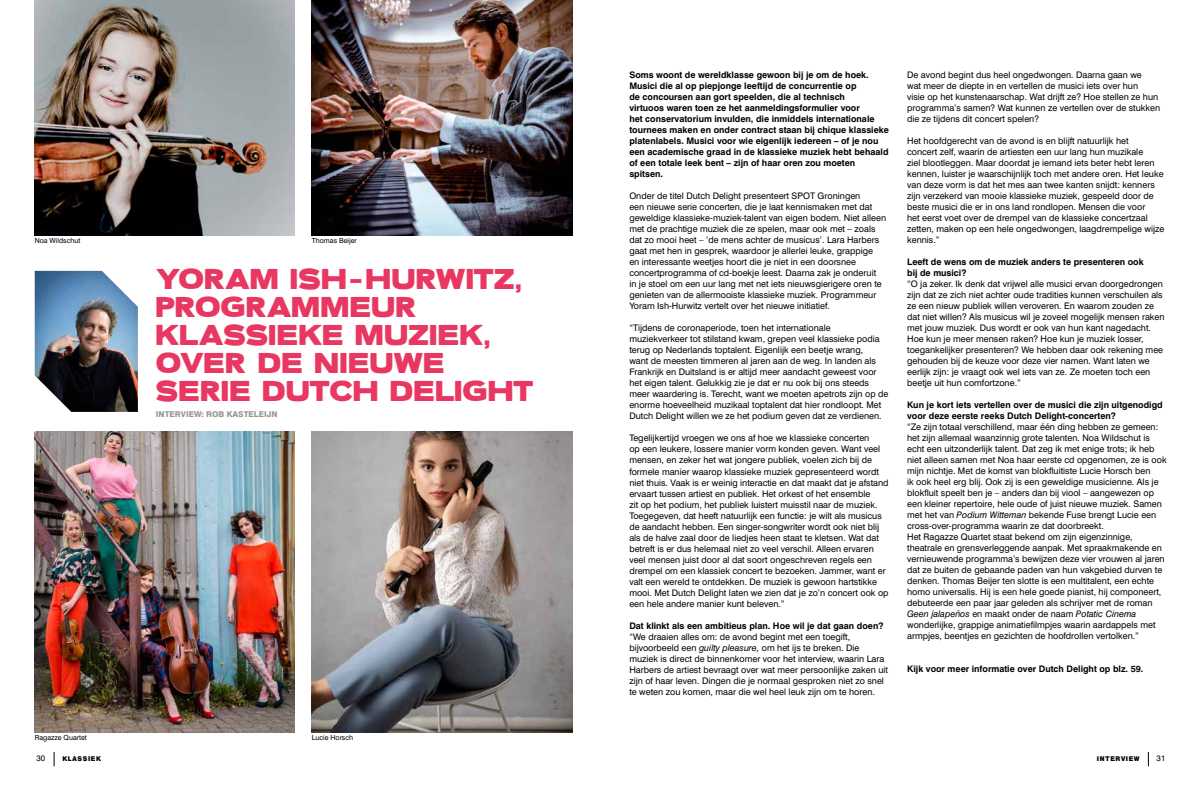
<style>
.page{position:relative;width:1202px;height:789px;background:#fff}
.page>*{position:absolute;margin:0;border:0;box-sizing:border-box;transform-origin:0 0}
.t1{font:40px "Eighties";color:#e83761}
.t2{font:9px/11px "Swiss 721 BT";color:#000}
.t3{font:700 9px/11px "Swiss 721 BT";color:#000}
.t4{font:800 8px "Swiss 721 BT";color:#9a9594}
.t5{font:8px "Swiss 721 BT";color:#000}
.t6{font:7px "Swiss 721 BT";color:#000}
.t7{font:6px "Swiss 721 BT Black No 2";letter-spacing:.1em;color:#000}
.s1{font-style:italic}
</style>
<div class="page">
<svg style="left:54px;top:752px;width:1px;height:13px"></svg>
<svg style="left:1148px;top:752px;width:1px;height:13px"></svg>
<img style="left:312px;top:0;width:261px;height:235px">
<img style="left:34px;top:0;width:261px;height:235px">
<img style="left:35px;top:431px;width:260px;height:300px">
<img style="left:312px;top:431px;width:261px;height:300px">
<img style="left:35px;top:271px;width:103px;height:140px">
<p class="t6" style="left:35px;top:236px;width:47px">Noa Wildschut</p>
<p class="t6" style="left:312px;top:236px;width:47px">Thomas Beijer</p>
<h1 class="t1" style="left:156px;top:259px;width:367px">Yoram Ish-Hurwitz,</h1>
<h1 class="t1" style="left:156px;top:287px;width:262px">programmeur</h1>
<h1 class="t1" style="left:156px;top:315px;width:336px">klassieke muziek,</h1>
<h1 class="t1" style="left:156px;top:343px;width:290px">over de nieuwe</h1>
<h1 class="t1" style="left:156px;top:371px;width:379px">serie Dutch Delight</h1>
<p class="t4" style="left:156px;top:409px;width:123px">INTERVIEW: ROB KASTELEIJN</p>
<p class="t6" style="left:35px;top:732px;width:54px">Ragazze Quartet</p>
<p class="t6" style="left:312px;top:732px;width:43px">Lucie Horsch</p>
<p class="t3" style="left:629px;top:69px;width:261px">Soms woont de wereldklasse gewoon bij je om de hoek.<br>Musici die al op piepjonge leeftijd de concurrentie op<br>de concoursen aan gort speelden, die al technisch<br>virtuoos waren toen ze het aanmeldingsformulier voor<br>het conservatorium invulden, die inmiddels internationale tournees maken en onder contract staan bij chique klassieke platenlabels. Musici voor wie eigenlijk iedereen – of je nou een academische graad in de klassieke muziek hebt behaald of een totale leek bent – zijn of haar oren zou moeten spitsen.</p>
<p class="t2" style="left:629px;top:190px;width:258px">Onder de titel Dutch Delight presenteert SPOT Groningen<br>een nieuwe serie concerten, die je laat kennismaken met dat geweldige klassieke-muziek-talent van eigen bodem. Niet alleen met de prachtige muziek die ze spelen, maar ook met – zoals dat zo mooi heet – ‘de mens achter de musicus’. Lara Harbers gaat met hen in gesprek, waardoor je allerlei leuke, grappige<br>en interessante weetjes hoort die je niet in een doorsnee concertprogramma of cd-boekje leest. Daarna zak je onderuit<br>in je stoel om een uur lang met net iets nieuwsgierigere oren te genieten van de allermooiste klassieke muziek. Programmeur Yoram Ish-Hurwitz vertelt over het nieuwe initiatief.</p>
<p class="t2" style="left:629px;top:322px;width:261px">“Tijdens de coronaperiode, toen het internationale muziekverkeer tot stilstand kwam, grepen veel klassieke podia terug op Nederlands toptalent. Eigenlijk een beetje wrang,<br>want de meesten timmeren al jaren aan de weg. In landen als Frankrijk en Duitsland is er altijd meer aandacht geweest voor het eigen talent. Gelukkig zie je dat er nu ook bij ons steeds meer waardering is. Terecht, want we moeten apetrots zijn op de enorme hoeveelheid muzikaal toptalent dat hier rondloopt. Met Dutch Delight willen we ze het podium geven dat ze verdienen.</p>
<p class="t2" style="left:629px;top:432px;width:261px">Tegelijkertijd vroegen we ons af hoe we klassieke concerten<br>op een leukere, lossere manier vorm konden geven. Want veel mensen, en zeker het wat jongere publiek, voelen zich bij de formele manier waarop klassieke muziek gepresenteerd wordt niet thuis. Vaak is er weinig interactie en dat maakt dat je afstand ervaart tussen artiest en publiek. Het orkest of het ensemble<br>zit op het podium, het publiek luistert muisstil naar de muziek.<br>Toegegeven, dat heeft natuurlijk een functie: je wilt als musicus de aandacht hebben. Een singer-songwriter wordt ook niet blij als de halve zaal door de liedjes heen staat te kletsen. Wat dat betreft is er dus helemaal niet zo veel verschil. Alleen ervaren veel mensen juist door al dat soort ongeschreven regels een drempel om een klassiek concert te bezoeken. Jammer, want er valt een wereld te ontdekken. De muziek is gewoon hartstikke mooi. Met Dutch Delight laten we zien dat je zo’n concert ook op een hele andere manier kunt beleven.”</p>
<p class="t3" style="left:629px;top:619px;width:256px">Dat klinkt als een ambitieus plan. Hoe wil je dat gaan doen?</p>
<p class="t2" style="left:629px;top:630px;width:260px">“We draaien alles om: de avond begint met een toegift, bijvoorbeeld een <span class="s1">guilty pleasure,</span> om het ijs te breken. Die muziek is direct de binnenkomer voor het interview, waarin Lara Harbers de artiest bevraagt over wat meer persoonlijke zaken uit zijn of haar leven. Dingen die je normaal gesproken niet zo snel te weten zou komen, maar die wel heel leuk zijn om te horen.</p>
<p class="t2" style="left:907px;top:69px;width:255px">De avond begint dus heel ongedwongen. Daarna gaan we<br>wat meer de diepte in en vertellen de musici iets over hun<br>visie op het kunstenaarschap. Wat drijft ze? Hoe stellen ze hun programma’s samen? Wat kunnen ze vertellen over de stukken die ze tijdens dit concert spelen?</p>
<p class="t2" style="left:907px;top:135px;width:259px">Het hoofdgerecht van de avond is en blijft natuurlijk het<br>concert zelf, waarin de artiesten een uur lang hun muzikale<br>ziel blootleggen. Maar doordat je iemand iets beter hebt leren kennen, luister je waarschijnlijk toch met andere oren. Het leuke van deze vorm is dat het mes aan twee kanten snijdt: kenners zijn verzekerd van mooie klassieke muziek, gespeeld door de beste musici die er in ons land rondlopen. Mensen die voor<br>het eerst voet over de drempel van de klassieke concertzaal zetten, maken op een hele ongedwongen, laagdrempelige wijze kennis.”</p>
<p class="t3" style="left:907px;top:256px;width:238px">Leeft de wens om de muziek anders te presenteren ook bij de musici?</p>
<p class="t2" style="left:907px;top:278px;width:259px">“O ja zeker. Ik denk dat vrijwel alle musici ervan doorgedrongen zijn dat ze zich niet achter oude tradities kunnen verschuilen als ze een nieuw publiek willen veroveren. En waarom zouden ze dat niet willen? Als musicus wil je zoveel mogelijk mensen raken met jouw muziek. Dus wordt er ook van hun kant nagedacht.<br>Hoe kun je meer mensen raken? Hoe kun je muziek losser, toegankelijker presenteren? We hebben daar ook rekening mee gehouden bij de keuze voor deze vier namen. Want laten we eerlijk zijn: je vraagt ook wel iets van ze. Ze moeten toch een beetje uit hun comfortzone.”</p>
<p class="t3" style="left:907px;top:399px;width:257px">Kun je kort iets vertellen over de musici die zijn uitgenodigd voor deze eerste reeks Dutch Delight-concerten?</p>
<p class="t2" style="left:907px;top:421px;width:261px">“Ze zijn totaal verschillend, maar één ding hebben ze gemeen: het zijn allemaal waanzinnig grote talenten. Noa Wildschut is echt een uitzonderlijk talent. Dat zeg ik met enige trots; ik heb niet alleen samen met Noa haar eerste cd opgenomen, ze is ook mijn nichtje. Met de komst van blokfluitiste Lucie Horsch ben<br>ik ook heel erg blij. Ook zij is een geweldige musicienne. Als je blokfluit speelt ben je – anders dan bij viool – aangewezen op een kleiner repertoire, hele oude of juist nieuwe muziek. Samen met het van <span class="s1">Podium Witteman</span> bekende Fuse brengt Lucie een cross-over-programma waarin ze dat doorbreekt.<br>Het Ragazze Quartet staat bekend om zijn eigenzinnige, theatrale en grensverleggende aanpak. Met spraakmakende en vernieuwende programma’s bewijzen deze vier vrouwen al jaren dat ze buiten de gebaande paden van hun vakgebied durven te denken. Thomas Beijer ten slotte is een multitalent, een echte homo universalis. Hij is een hele goede pianist, hij componeert, debuteerde een paar jaar geleden als schrijver met de roman <span class="s1">Geen jalapeños</span> en maakt onder de naam <span class="s1">Potatic Cinema </span>wonderlijke, grappige animatiefilmpjes waarin aardappels met armpjes, beentjes en gezichten de hoofdrollen vertolken.”</p>
<p class="t3" style="left:907px;top:663px;width:238px">Kijk voor meer informatie over Dutch Delight op blz. 59.</p>
<p class="t5" style="left:37px;top:752px;width:10px">30</p>
<p class="t7" style="left:62px;top:754px;width:40px">KLASSIEK</p>
<p class="t7" style="left:1097px;top:754px;width:44px">INTERVIEW</p>
<p class="t5" style="left:1157px;top:752px;width:10px">31</p>
</div>
